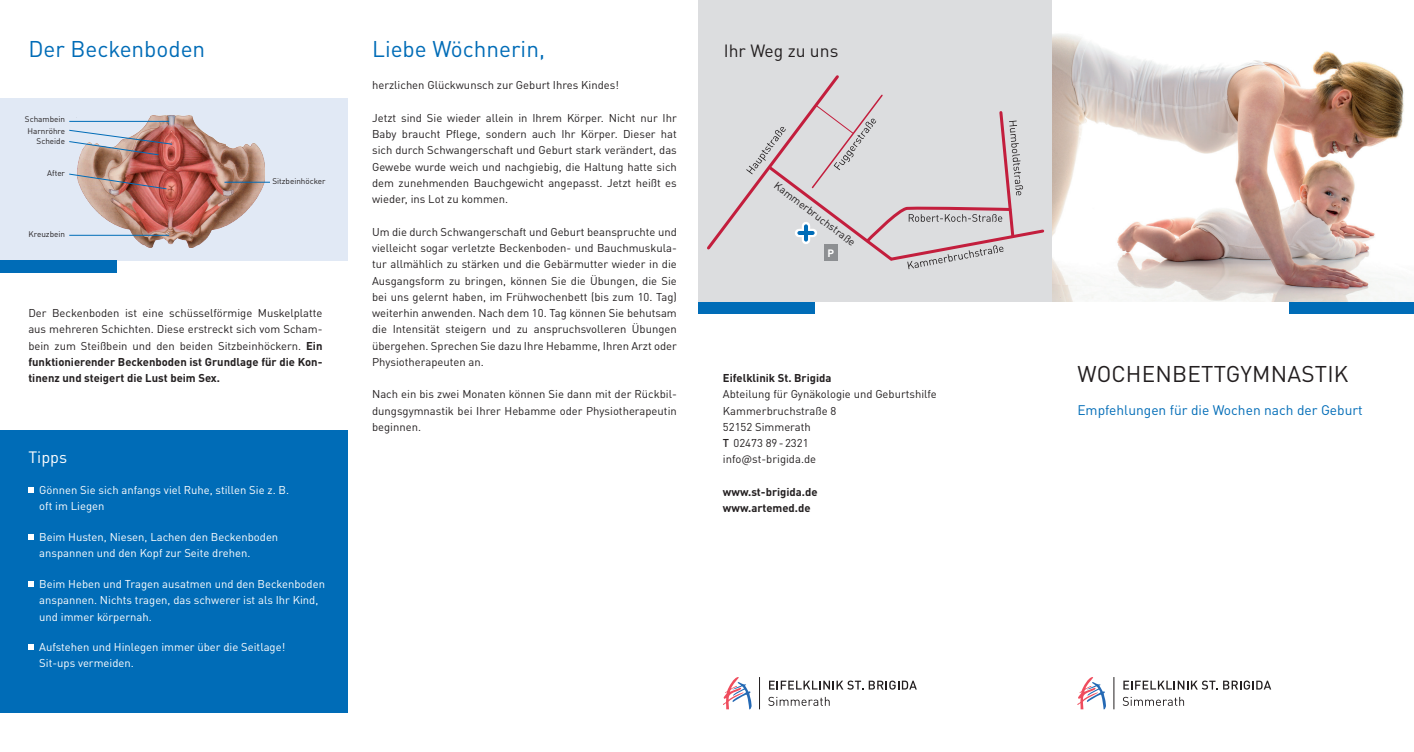
<style>
.page{position:relative;width:1414px;height:752px;background:#fff}
.page>*{position:absolute;margin:0;border:0;box-sizing:border-box;transform-origin:0 0}
.Headline_blau{font:22.5px "DINOT";color:#006cb7}
.Titel{font:22.5px "DINOT";letter-spacing:.01em;color:#231f20}
.t1{font:17.5px "DINOT";color:#231f20}
.t2{font:16.25px "DINOT";color:#fff}
.Titel-2{font:13.75px "DINOT";color:#006cb7}
.Fließ{font:11.25px/16.2px "DINOT";color:#231f20;text-align:justify}
.Fließ_EInzug_3mm{font:11.25px/16.2px "DINOT";color:#fff}
.fließ{font:11.25px/16.2px "DINOT";color:#231f20;text-align:justify}
.Abschnittsüberschrif{font:11.25px "DINOT";color:#231f20}
.Abschnittsüberschrif-2{font:700 11.25px "DINOT";color:#231f20}
.t3{font:10.62px "DINOT";color:#231f20}
.t4{font:700 10.62px "DINOT";color:#fff}
.fließ-2{font:8.12px "DINOT";color:#231f20}
.s1{font-weight:700}
.s2{font-weight:500}
</style>
<div class="page">
<div style="left:698px;top:301px;width:117px;height:13px;background:#006cb7"></div>
<div style="left:698px;top:0;width:354px;height:301px;background:#dcdddf"></div>
<div style="left:1290px;top:301px;width:124px;height:13px;background:#006cb7"></div>
<img style="left:1052px;top:34px;width:360px;height:267px">
<div style="left:0;top:98px;width:347px;height:162px;background:#e1e9f5"></div>
<img style="left:77px;top:115px;width:187px;height:132px">
<hr style="left:69px;top:121px;width:100px;height:1px;background:#006cb7">
<svg style="left:69px;top:130px;width:103px;height:25px"></svg>
<svg style="left:69px;top:173px;width:98px;height:16px;background:#b2847f"></svg>
<hr style="left:69px;top:235px;width:100px;height:1px;background:#006cb7">
<hr style="left:224px;top:182px;width:46px;height:1px;background:#006cb7">
<div style="left:0;top:430px;width:347px;height:282px;background:#006cb7"></div>
<svg style="left:28px;top:487px;width:6px;height:5px"></svg>
<svg style="left:28px;top:534px;width:6px;height:5px"></svg>
<svg style="left:28px;top:581px;width:6px;height:5px"></svg>
<svg style="left:28px;top:644px;width:6px;height:5px"></svg>
<div style="left:0;top:260px;width:117px;height:13px;background:#006cb7"></div>
<svg style="left:707px;top:75px;width:338px;height:194px"></svg>
<div style="left:824px;top:244px;width:14px;height:17px;background:#8d8f92"></div>
<div style="left:802px;top:226px;width:8px;height:14px;background:#fff"></div>
<div style="left:799px;top:229px;width:14px;height:8px;background:#f8fafc"></div>
<hr style="left:804px;top:226px;width:4px;height:13px;background:#006cb7">
<hr style="left:799px;top:231px;width:14px;height:4px;background:#006cb7">
<svg style="left:723px;top:677px;width:29px;height:32px"></svg>
<hr style="left:759px;top:676px;width:1px;height:33px;background:#231f20">
<svg style="left:769px;top:680px;width:94px;height:9px"></svg>
<svg style="left:869px;top:680px;width:48px;height:9px"></svg>
<svg style="left:768px;top:696px;width:62px;height:9px"></svg>
<svg style="left:1077px;top:677px;width:29px;height:32px"></svg>
<hr style="left:1113px;top:676px;width:1px;height:33px;background:#231f20">
<svg style="left:1123px;top:680px;width:94px;height:9px"></svg>
<svg style="left:1223px;top:680px;width:48px;height:9px"></svg>
<svg style="left:1123px;top:696px;width:61px;height:9px"></svg>
<p class="Headline_blau" style="left:28px;top:31px;width:178px">Der Beckenboden</p>
<p class="fließ-2" style="left:25px;top:113px;width:42px">Schambein</p>
<p class="fließ-2" style="left:28px;top:125px;width:39px">Harnröhre</p>
<p class="fließ-2" style="left:37px;top:134px;width:30px">Scheide</p>
<p class="fließ-2" style="left:47px;top:166px;width:19px">After</p>
<p class="fließ-2" style="left:29px;top:228px;width:38px">Kreuzbein</p>
<p class="fließ-2" style="left:272px;top:175px;width:55px">Sitzbeinhöcker</p>
<p class="fließ" style="left:28px;top:304px;width:296px">Der Beckenboden ist eine schüsselförmige Muskelplatte aus mehreren Schichten. Diese erstreckt sich vom Scham&shy;bein zum Steißbein und den beiden Sitzbeinhöckern. <span class="s1">Ein funktionierender Beckenboden ist Grundlage für die Kon&shy;tinenz und steigert die Lust beim Sex.</span></p>
<p class="t2" style="left:28px;top:445px;width:40px">Tipps</p>
<p class="Fließ_EInzug_3mm" style="left:39px;top:481px;width:251px">Gönnen Sie sich anfangs viel Ruhe, stillen Sie z. B. oft im Liegen</p>
<p class="Fließ_EInzug_3mm" style="left:39px;top:528px;width:241px">Beim Husten, Niesen, Lachen den Beckenboden anspannen und den Kopf zur Seite drehen.</p>
<p class="Fließ_EInzug_3mm" style="left:39px;top:574px;width:287px">Beim Heben und Tragen ausatmen und den Beckenboden anspannen. Nichts tragen, das schwerer ist als Ihr Kind, und immer körpernah.</p>
<p class="Fließ_EInzug_3mm" style="left:39px;top:638px;width:247px">Aufstehen und Hinlegen immer über die Seitlage!<br>Sit-ups vermeiden.</p>
<p class="Headline_blau" style="left:372px;top:31px;width:174px">Liebe Wöchnerin,</p>
<p class="Fließ" style="left:372px;top:76px;width:248px">herzlichen Glückwunsch zur Geburt Ihres Kindes!</p>
<p class="Fließ" style="left:372px;top:109px;width:306px">Jetzt sind Sie wieder allein in Ihrem Körper. Nicht nur Ihr Baby braucht Pflege, sondern auch Ihr Körper. Dieser hat sich durch Schwangerschaft und Geburt stark verändert, das Gewebe wurde weich und nachgiebig, die Haltung hatte sich dem zunehmenden Bauchgewicht angepasst. Jetzt heißt es wieder, ins Lot zu kommen.</p>
<p class="Fließ" style="left:372px;top:223px;width:306px">Um die durch Schwangerschaft und Geburt beanspruchte und vielleicht sogar verletzte Beckenboden- und Bauchmuskula&shy;tur allmählich zu stärken und die Gebärmutter wieder in die Ausgangsform zu bringen, können Sie die Übungen, die Sie bei uns gelernt haben, im Frühwochenbett (bis zum 10. Tag) weiterhin anwenden. Nach dem 10. Tag können Sie behutsam die Intensität steigern und zu anspruchsvolleren Übungen übergehen. Sprechen Sie dazu Ihre Hebamme, Ihren Arzt oder Physiotherapeuten an.</p>
<p class="Fließ" style="left:372px;top:385px;width:306px">Nach ein bis zwei Monaten können Sie dann mit der Rückbil&shy;dungsgymnastik bei Ihrer Hebamme oder Physiotherapeutin beginnen.</p>
<p class="t1" style="left:724px;top:37px;width:116px">Ihr Weg zu uns</p>
<p class="t3" style="left:780px;top:177px;width:100px;rotate:37deg">Kammerbruchstraße</p>
<p class="t4" style="left:827px;top:244px;width:8px">P</p>
<p class="Abschnittsüberschrif-2" style="left:723px;top:369px;width:110px">Eifelklinik St. Brigida</p>
<p class="Abschnittsüberschrif" style="left:723px;top:385px;width:215px">Abteilung für Gynäkologie und Geburtshilfe</p>
<p class="Abschnittsüberschrif" style="left:723px;top:402px;width:115px">Kammerbruchstraße 8</p>
<p class="Abschnittsüberschrif" style="left:723px;top:418px;width:89px">52152 Simmerath</p>
<p class="Abschnittsüberschrif" style="left:723px;top:434px;width:87px"><span class="s2">T</span> 02473 89-2321</p>
<p class="Abschnittsüberschrif" style="left:723px;top:450px;width:95px">info@st-brigida.de</p>
<p class="Abschnittsüberschrif-2" style="left:723px;top:483px;width:96px">www.st-brigida.de</p>
<p class="Abschnittsüberschrif-2" style="left:723px;top:499px;width:89px">www.artemed.de</p>
<p class="Titel" style="left:1077px;top:356px;width:273px">WOCHENBETTGYMNASTIK</p>
<p class="Titel-2" style="left:1077px;top:399px;width:287px">Empfehlungen für die Wochen nach der Geburt</p>
</div>
